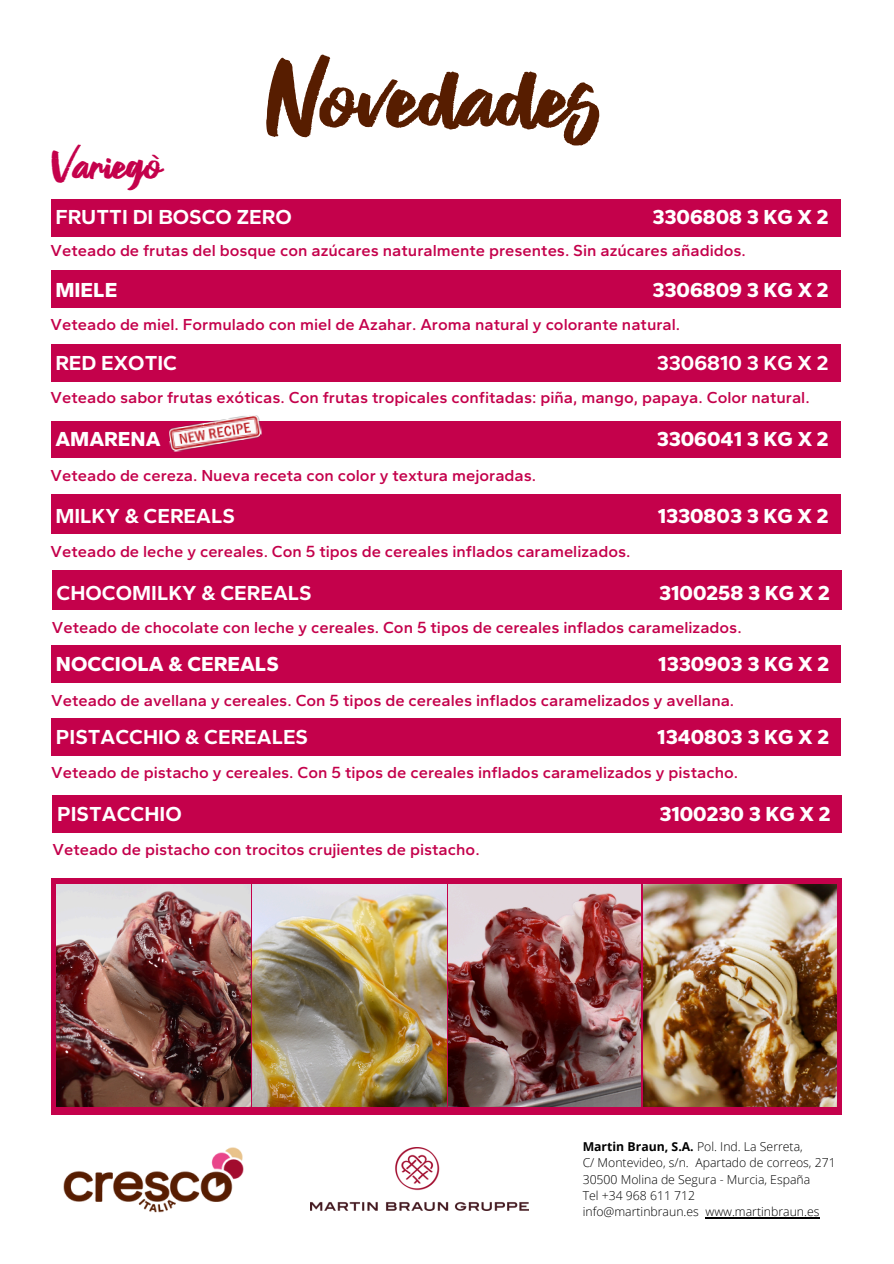
<style>
.page{position:relative;width:894px;height:1264px;background:#fff}
.page>*{position:absolute;margin:0;border:0;box-sizing:border-box;transform-origin:0 0}
.t1{font:105px "Fontgrab";color:#571d00}
.t2{font:48px "Fontgrab";color:#c4014b}
.t3{font:800 21px "Gantari";color:#fff}
.t4{font:700 21px "Gantari";color:#fff}
.t5{font:600 16.5px "Gantari";color:#c4014b}
.t6{font:300 12.3px "Open Sans";color:#000}
.s1{font-weight:700}
</style>
<div class="page">
<div style="left:51px;top:199px;width:789px;height:37px;background:#c4014b"></div>
<div style="left:51px;top:270px;width:789px;height:37px;background:#c4014b"></div>
<div style="left:51px;top:344px;width:789px;height:37px;background:#c4014b"></div>
<div style="left:51px;top:494px;width:789px;height:39px;background:#c4014b"></div>
<div style="left:51px;top:645px;width:789px;height:37px;background:#c4014b"></div>
<div style="left:51px;top:718px;width:789px;height:38px;background:#c4014b"></div>
<div style="left:51px;top:421px;width:789px;height:37px;background:#c4014b"></div>
<img style="left:169px;top:415px;width:93px;height:37px">
<img style="left:63px;top:1147px;width:181px;height:66px">
<div style="left:52px;top:878px;width:789px;height:236px;background:#c4014b"></div>
<img style="left:57px;top:884px;width:193px;height:222px">
<img style="left:252px;top:884px;width:194px;height:222px">
<img style="left:448px;top:884px;width:192px;height:222px">
<img style="left:643px;top:884px;width:193px;height:222px">
<img style="left:310px;top:1147px;width:218px;height:63px">
<hr style="left:705px;top:1217px;width:114px;height:1px;background:#000">
<div style="left:53px;top:795px;width:789px;height:38px;background:#c4014b"></div>
<div style="left:52px;top:571px;width:789px;height:39px;background:#c4014b"></div>
<h2 class="t1" style="left:267px;top:40px;width:337px">Novedades</h2>
<h1 class="t2" style="left:52px;top:139px;width:111px">Variegò</h1>
<h3 class="t4" style="left:55px;top:205px;width:238px">FRUTTI DI BOSCO ZERO</h3>
<h3 class="t3" style="left:652px;top:205px;width:177px">3306808 3 KG X 2</h3>
<h4 class="t5" style="left:51px;top:241px;width:696px">Veteado de frutas del bosque con azúcares naturalmente presentes. Sin azúcares añadidos.</h4>
<h3 class="t3" style="left:55px;top:278px;width:63px">MIELE</h3>
<h3 class="t3" style="left:652px;top:278px;width:177px">3306809 3 KG X 2</h3>
<h4 class="t5" style="left:51px;top:314px;width:631px">Veteado de miel. Formulado con miel de Azahar. Aroma natural y colorante natural.</h4>
<h3 class="t4" style="left:55px;top:350px;width:123px">RED EXOTIC</h3>
<h3 class="t4" style="left:656px;top:350px;width:173px">3306810 3 KG X 2</h3>
<h4 class="t5" style="left:51px;top:388px;width:760px">Veteado sabor frutas exóticas. Con frutas tropicales confitadas: piña, mango, papaya. Color natural.</h4>
<h4 class="t3" style="left:55px;top:427px;width:107px">AMARENA</h4>
<h3 class="t3" style="left:656px;top:427px;width:173px">3306041 3 KG X 2</h3>
<h3 class="t5" style="left:51px;top:466px;width:487px">Veteado de cereza. Nueva receta con color y textura mejoradas.</h3>
<p class="t4" style="left:55px;top:504px;width:181px">MILKY &amp; CEREALS</p>
<h3 class="t3" style="left:657px;top:504px;width:172px">1330803 3 KG X 2</h3>
<h3 class="t5" style="left:51px;top:541px;width:581px">Veteado de leche y cereales. Con 5 tipos de cereales inflados caramelizados.</h3>
<p class="t4" style="left:57px;top:580px;width:256px">CHOCOMILKY &amp; CEREALS</p>
<p class="t3" style="left:659px;top:580px;width:172px">3100258 3 KG X 2</p>
<p class="t5" style="left:52px;top:618px;width:691px">Veteado de chocolate con leche y cereales. Con 5 tipos de cereales inflados caramelizados.</p>
<h4 class="t3" style="left:56px;top:651px;width:224px">NOCCIOLA &amp; CEREALS</h4>
<h3 class="t3" style="left:658px;top:651px;width:172px">1330903 3 KG X 2</h3>
<h3 class="t5" style="left:51px;top:690px;width:684px">Veteado de avellana y cereales. Con 5 tipos de cereales inflados caramelizados y avellana.</h3>
<h4 class="t4" style="left:56px;top:724px;width:253px">PISTACCHIO &amp; CEREALES</h4>
<h3 class="t3" style="left:657px;top:724px;width:173px">1340803 3 KG X 2</h3>
<h3 class="t5" style="left:51px;top:763px;width:688px">Veteado de pistacho y cereales. Con 5 tipos de cereales inflados caramelizados y pistacho.</h3>
<h3 class="t4" style="left:57px;top:801px;width:126px">PISTACCHIO</h3>
<h4 class="t3" style="left:659px;top:801px;width:172px">3100230 3 KG X 2</h4>
<p class="t5" style="left:53px;top:839px;width:428px">Veteado de pistacho con trocitos crujientes de pistacho.</p>
<h4 class="t6" style="left:582px;top:1137px;width:221px"><span class="s1">Martin Braun, S.A.</span> Pol. Ind. La Serreta,</h4>
<h3 class="t6" style="left:582px;top:1153px;width:254px">C/ Montevideo, s/n. Apartado de correos, 271</h3>
<h3 class="t6" style="left:582px;top:1170px;width:229px">30500 Molina de Segura - Murcia, España</h3>
<h4 class="t6" style="left:582px;top:1186px;width:114px">Tel +34 968 611 712</h4>
<h3 class="t6" style="left:582px;top:1202px;width:238px">info@martinbraun.es www.martinbraun.es</h3>
</div>
